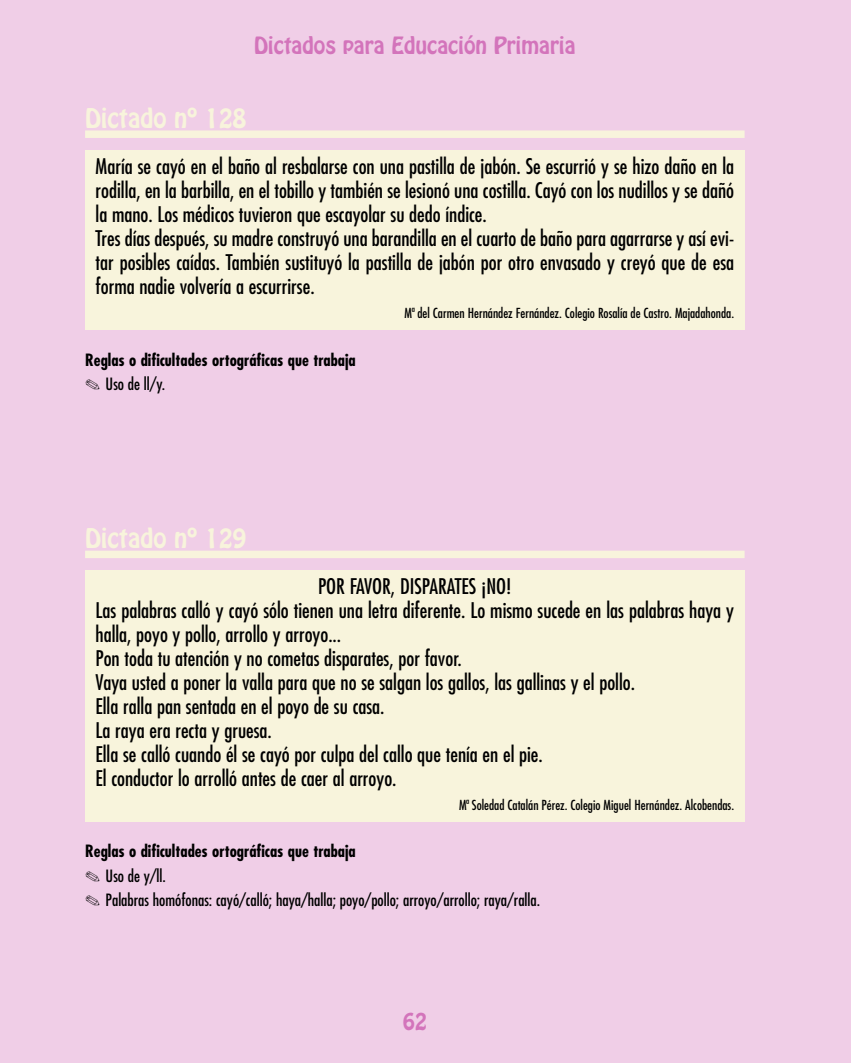
<style>
.page{position:relative;width:851px;height:1063px;background:#fff}
.page>*{position:absolute;margin:0;border:0;box-sizing:border-box;transform-origin:0 0}
.t1{font:24px "Hobo Std";color:#f8f4dc}
.t2{font:condensed 21px/24px "Futura Std";color:#000}
.t3{font:21px "Hobo Std";color:#d374bb}
.t4{font:condensed 16.5px/24.8px "Futura Std";color:#000}
.t5{font:700 condensed 16.5px/23.9px "Futura Std";color:#000}
.t6{font:condensed 13.5px "Futura Std";color:#000}
.s1{font-weight:400}
.s2{font-weight:700}
</style>
<div class="page">
<div style="left:0;top:0;width:850px;height:1063px;background:#f0cee7"></div>
<div style="left:85px;top:130px;width:659px;height:8px;background:#f8f4dc"></div>
<div style="left:85px;top:150px;width:659px;height:180px;background:#f8f4dc"></div>
<div style="left:85px;top:551px;width:659px;height:7px;background:#f8f4dc"></div>
<div style="left:85px;top:570px;width:659px;height:252px;background:#f8f4dc"></div>
<p class="t3" style="left:254px;top:37px;width:323px">Dictados para Educación Primaria</p>
<p class="t1" style="left:85px;top:108px;width:163px">Dictado nº 128</p>
<p class="t2" style="left:96px;top:155px;width:640px">María se cayó en el baño al resbalarse con una pastilla de jabón. Se escurrió y se hizo daño en la rodilla, en la barbilla, en el tobillo y también se lesionó una costilla. Cayó con los nudillos y se dañó la mano. Los médicos tuvieron que escayolar su dedo índice.<br>Tres días después, su madre construyó una barandilla en el cuarto de baño para agarrarse y así evi&shy;tar posibles caídas. También sustituyó la pastilla de jabón por otro envasado y creyó que de esa forma nadie volvería a escurrirse.</p>
<p class="t6" style="left:404px;top:307px;width:331px">Mª del Carmen Hernández Fernández. Colegio Rosalía de Castro. Majadahonda.</p>
<p class="t5" style="left:85px;top:350px;width:272px">Reglas o dificultades ortográficas que trabaja ✎ <span class="s1">Uso de ll/y.</span></p>
<p class="t1" style="left:85px;top:528px;width:163px">Dictado nº 129</p>
<p class="t2" style="left:95px;top:575px;width:640px;text-indent:222px">POR FAVOR, DISPARATES ¡NO!<br>Las palabras calló y cayó sólo tienen una letra diferente. Lo mismo sucede en las palabras haya y halla, poyo y pollo, arrollo y arroyo...<br>Pon toda tu atención y no cometas disparates, por favor.<br>Vaya usted a poner la valla para que no se salgan los gallos, las gallinas y el pollo.<br>Ella ralla pan sentada en el poyo de su casa.<br>La raya era recta y gruesa.<br>Ella se calló cuando él se cayó por culpa del callo que tenía en el pie.<br>El conductor lo arrolló antes de caer al arroyo.</p>
<p class="t6" style="left:459px;top:799px;width:276px">Mª Soledad Catalán Pérez. Colegio Miguel Hernández. Alcobendas.</p>
<p class="t4" style="left:85px;top:839px;width:456px"><span class="s2">Reglas o dificultades ortográficas que trabaja<br></span>✎ Uso de y/ll.<br>✎ Palabras homófonas: cayó/calló; haya/halla; poyo/pollo; arroyo/arrollo; raya/ralla.</p>
<p class="t3" style="left:402px;top:1012px;width:26px">62</p>
</div>
